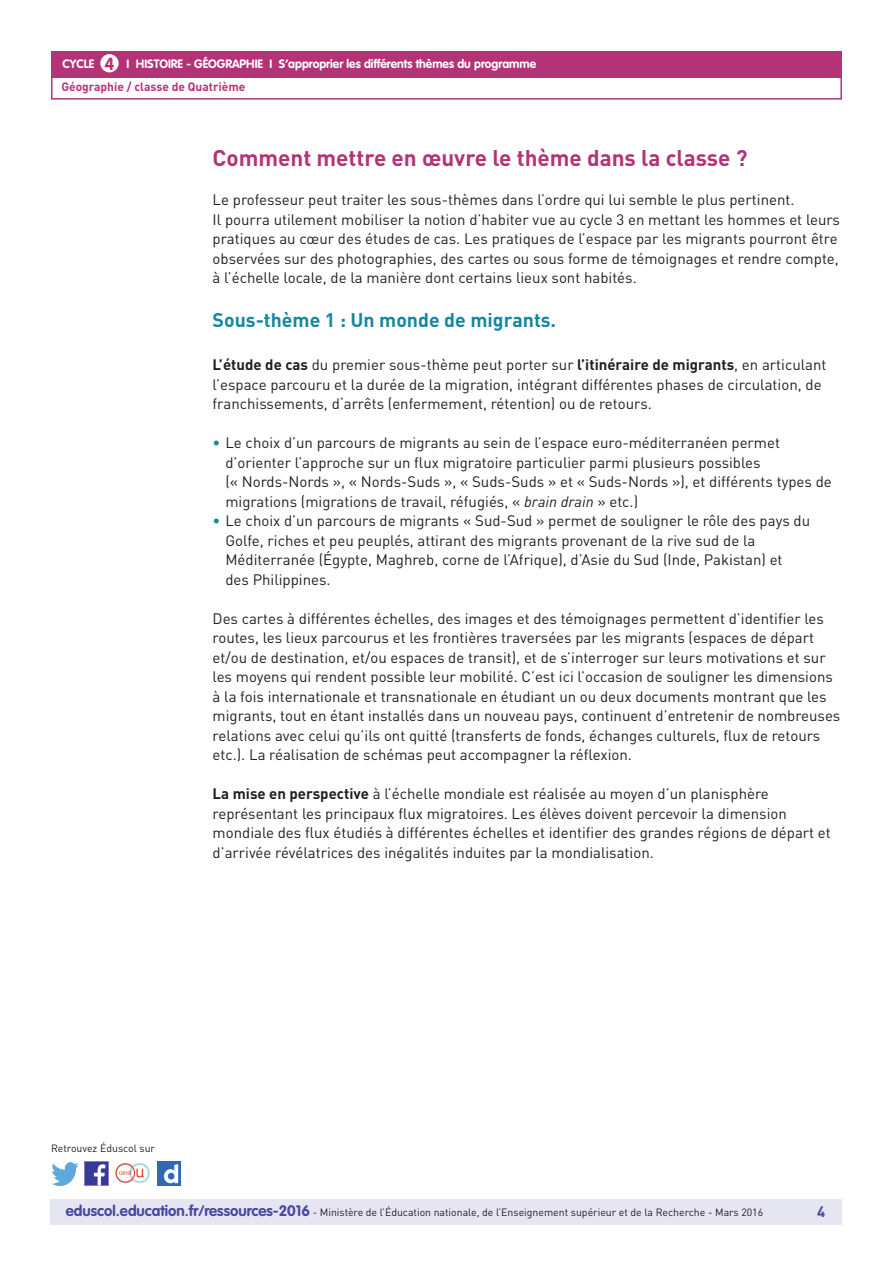
<style>
.page{position:relative;width:893px;height:1263px;background:#fff}
.page>*{position:absolute;margin:0;border:0;box-sizing:border-box;transform-origin:0 0}
.t1{font:700 22.5px "DIN Pro";color:#b43376}
.t2{font:700 19.5px "DIN Pro";color:#16879f}
.t3{font:15px/19.5px "DIN Pro";color:#231f20}
.t4{font:700 15px "DIN Pro";color:#4a489e}
.t5{font:700 12px "VAG Rounded Std";color:#fff}
.t6{font:700 12px "DIN Pro";color:#b43376}
.t7{font:10.5px "DIN Pro";color:#231f20}
.s1{font-size:17.25px;color:#b43376}
.s2{font-weight:700}
.s3{color:#16879f}
.s4{font-style:italic}
.s5{font-family:"VAG Rounded Std";font-weight:700;font-size:15px;color:#4a489e}
</style>
<div class="page">
<div style="left:50px;top:1199px;width:791px;height:26px;background:#e6e5f2"></div>
<div style="left:51px;top:51px;width:791px;height:27px;background:#b43376"></div>
<div style="left:100px;top:54px;width:19px;height:18px;background:#fff;border-radius:50%"></div>
<div style="left:51px;top:75px;width:791px;height:25px;border:2px solid #b43376"></div>
<img style="left:85px;top:1162px;width:23px;height:23px">
<img style="left:51px;top:1163px;width:28px;height:22px">
<img style="left:158px;top:1162px;width:22px;height:23px">
<img style="left:115px;top:1163px;width:35px;height:21px">
<p class="t5" style="left:63px;top:57px;width:475px">CYCLE <span class="s1">4</span> I Histoire - Géographie I S’approprier les différents thèmes du programme</p>
<p class="t6" style="left:61px;top:79px;width:186px">Géographie / classe de Quatrième</p>
<h1 class="t1" style="left:213px;top:143px;width:536px">Comment mettre en œuvre le thème dans la classe ?</h1>
<p class="t3" style="left:213px;top:190px;width:629px">Le professeur peut traiter les sous-thèmes dans l’ordre qui lui semble le plus pertinent.<br>Il pourra utilement mobiliser la notion d’habiter vue au cycle 3 en mettant les hommes et leurs pratiques au cœur des études de cas. Les pratiques de l’espace par les migrants pourront être observées sur des photographies, des cartes ou sous forme de témoignages et rendre compte, à l’échelle locale, de la manière dont certains lieux sont habités.</p>
<h2 class="t2" style="left:213px;top:307px;width:345px">Sous-thème 1 : Un monde de migrants.</h2>
<p class="t3" style="left:213px;top:355px;width:615px"><span class="s2">L’étude de cas</span> du premier sous-thème peut porter sur <span class="s2">l’itinéraire de migrants</span>, en articulant l’espace parcouru et la durée de la migration, intégrant différentes phases de circulation, de franchissements, d‘arrêts (enfermement, rétention) ou de retours.</p>
<p class="t3" style="left:225px;top:433px;width:608px;text-indent:-13px"><span class="s3">•</span> Le choix d’un parcours de migrants au sein de l’espace euro-méditerranéen permet d’orienter l’approche sur un flux migratoire particulier parmi plusieurs possibles<br>(« Nords-Nords », « Nords-Suds », « Suds-Suds » et « Suds-Nords »), et différents types de migrations (migrations de travail, réfugiés, « <span class="s4">brain drain</span> » etc.)</p>
<p class="t3" style="left:225px;top:511px;width:586px;text-indent:-13px"><span class="s3">•</span> Le choix d’un parcours de migrants « Sud-Sud » permet de souligner le rôle des pays du Golfe, riches et peu peuplés, attirant des migrants provenant de la rive sud de la Méditerranée (Égypte, Maghreb, corne de l’Afrique), d’Asie du Sud (Inde, Pakistan) et<br>des Philippines.</p>
<p class="t3" style="left:213px;top:608px;width:629px">Des cartes à différentes échelles, des images et des témoignages permettent d’identifier les routes, les lieux parcourus et les frontières traversées par les migrants (espaces de départ et/ou de destination, et/ou espaces de transit), et de s’interroger sur leurs motivations et sur les moyens qui rendent possible leur mobilité. C’est ici l’occasion de souligner les dimensions à la fois internationale et transnationale en étudiant un ou deux documents montrant que les migrants, tout en étant installés dans un nouveau pays, continuent d’entretenir de nombreuses relations avec celui qu’ils ont quitté (transferts de fonds, échanges culturels, flux de retours etc.). La réalisation de schémas peut accompagner la réflexion.</p>
<p class="t3" style="left:213px;top:784px;width:620px"><span class="s2">La mise en perspective</span> à l’échelle mondiale est réalisée au moyen d’un planisphère représentant les principaux flux migratoires. Les élèves doivent percevoir la dimension mondiale des flux étudiés à différentes échelles et identifier des grandes régions de départ et d’arrivée révélatrices des inégalités induites par la mondialisation.</p>
<p class="t7" style="left:51px;top:1141px;width:106px">Retrouvez Éduscol sur</p>
<p class="t7" style="left:66px;top:1205px;width:699px"><span class="s5">eduscol.education.fr/ressources-2016</span> - Ministère de l’Éducation nationale, de l’Enseignement supérieur et de la Recherche - Mars 2016</p>
<p class="t4" style="left:817px;top:1201px;width:10px">4</p>
</div>
